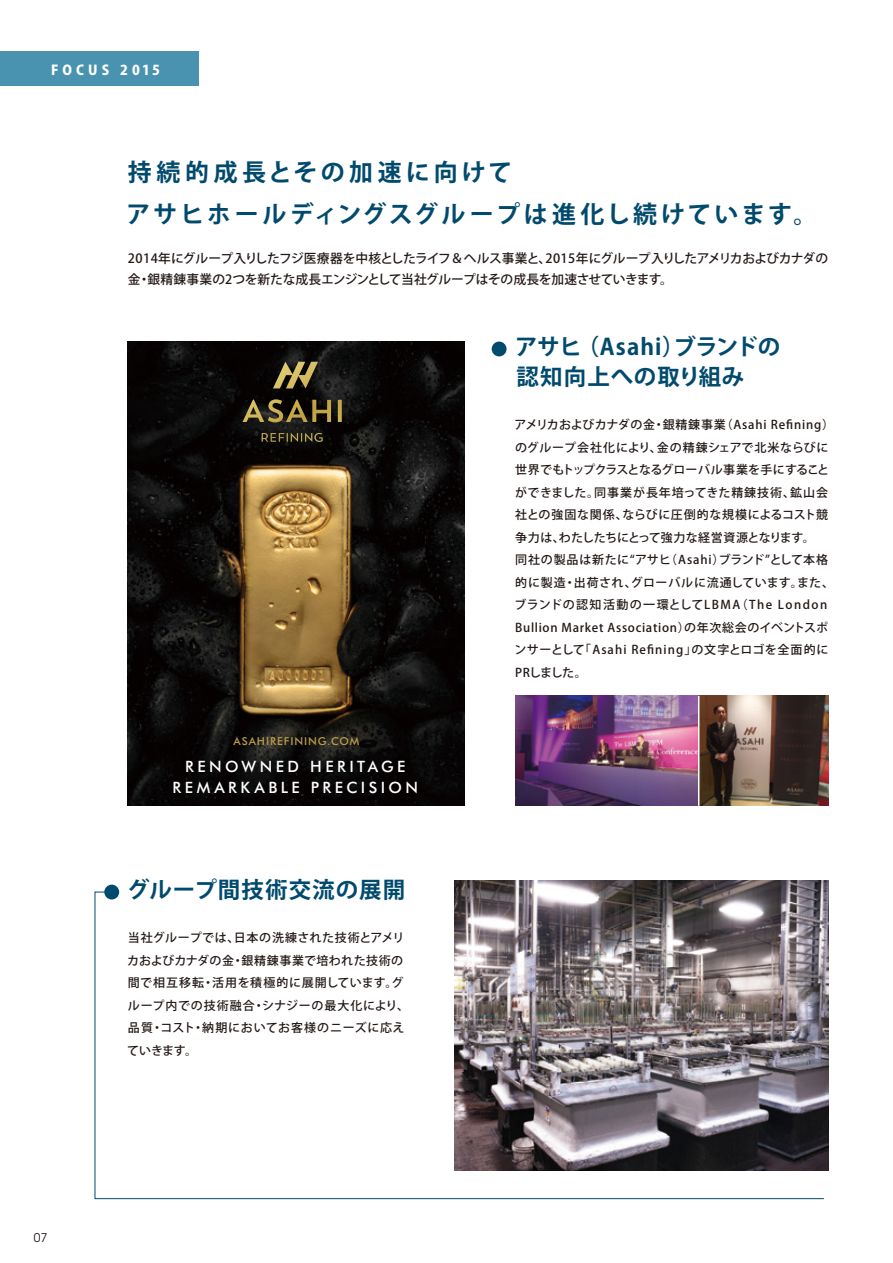
<style>
.page{position:relative;width:893px;height:1263px;background:#fff}
.page>*{position:absolute;margin:0;border:0;box-sizing:border-box;transform-origin:0 0}
.t1{font:700 24px/42px "Koz Go Pr 6 N";letter-spacing:.14em;color:#004a6d}
.t2{font:700 22.5px/30px "Koz Go Pr 6 N";letter-spacing:.04em;color:#004a6d}
.t3{font:500 15.6px/21px "Futura BT";letter-spacing:.22em;color:#fff;text-align:center}
.t4{font:800 13.5px "Koz Go Pr 6 N";letter-spacing:.3em;color:#fff}
.t5{font:500 12.75px/21px "Koz Go Pro";letter-spacing:-.025em;color:#231916}
.t6{font:500 12px/22.5px "Koz Go Pro";letter-spacing:.05em;color:#231916}
.t7{font:12px "Avant Garde";color:#231916}
.t8{font:500 10.95px "Futura BT";letter-spacing:.08em;color:#bc9c4b}
</style>
<div class="page">
<img style="left:454px;top:880px;width:374px;height:291px">
<img style="left:515px;top:696px;width:313px;height:110px">
<hr style="left:698px;top:696px;width:1px;height:110px;background:#fff">
<img style="left:127px;top:342px;width:337px;height:464px">
<svg style="left:273px;top:362px;width:45px;height:26px"></svg>
<svg style="left:243px;top:399px;width:88px;height:23px;background:#524725"></svg>
<svg style="left:338px;top:400px;width:4px;height:22px"></svg>
<svg style="left:262px;top:433px;width:61px;height:9px"></svg>
<div style="left:492px;top:342px;width:14px;height:14px;background:#004a6d;border-radius:50%"></div>
<div style="left:104px;top:885px;width:15px;height:14px;background:#004a6d;border-radius:50%"></div>
<div style="left:0;top:51px;width:199px;height:35px;background:#4992b0"></div>
<svg style="left:95px;top:892px;width:729px;height:307px"></svg>
<p class="t4" style="left:51px;top:62px;width:110px">FOCUS 2015</p>
<h1 class="t1" style="left:126px;top:152px;width:692px">持続的成長とその加速に向けて<br>アサヒホールディングスグループは進化し続けています。</h1>
<p class="t5" style="left:128px;top:248px;width:702px">2014年にグループ入りしたフジ医療器を中核としたライフ＆ヘルス事業と、2015年にグループ入りしたアメリカおよびカナダの金・銀精錬事業の2つを新たな成長エンジンとして当社グループはその成長を加速させていきます。</p>
<p class="t7" style="left:34px;top:1230px;width:15px">07</p>
<p class="t8" style="left:234px;top:734px;width:127px">ASAHIREFINING.COM</p>
<h3 class="t3" style="left:173px;top:756px;width:247px">RENOWNED HERITAGE<br>REMARKABLE PRECISION</h3>
<h2 class="t2" style="left:127px;top:876px;width:280px">グループ間技術交流の展開</h2>
<p class="t6" style="left:127px;top:927px;width:283px">当社グループでは、日本の洗練された技術とアメリカおよびカナダの金・銀精錬事業で培われた技術の間で相互移転・活用を積極的に展開しています。グループ内での技術融合・シナジーの最大化により、品質・コスト・納期においてお客様のニーズに応えていきます。</p>
<h2 class="t2" style="left:515px;top:333px;width:267px">アサヒ （Asahi）ブランドの認知向上への取り組み</h2>
<p class="t6" style="left:514px;top:414px;width:321px">アメリカおよびカナダの金・銀精錬事業（Asahi Refining）のグループ会社化により、金の精錬シェアで北米ならびに世界でもトップクラスとなるグローバル事業を手にすることができました。同事業が長年培ってきた精錬技術、鉱山会社との強固な関係、ならびに圧倒的な規模によるコスト競争力は、わたしたちにとって強力な経営資源となります。<br>同社の製品は新たに“アサヒ（Asahi）ブランド”として本格的に製造・出荷され、グローバルに流通しています。また、ブランドの認知活動の一環としてLBMA（The London<br>Bullion Market Association）の年次総会のイベントスポンサーとして「Asahi Refining」の文字とロゴを全面的に<br>PRしました。</p>
</div>
